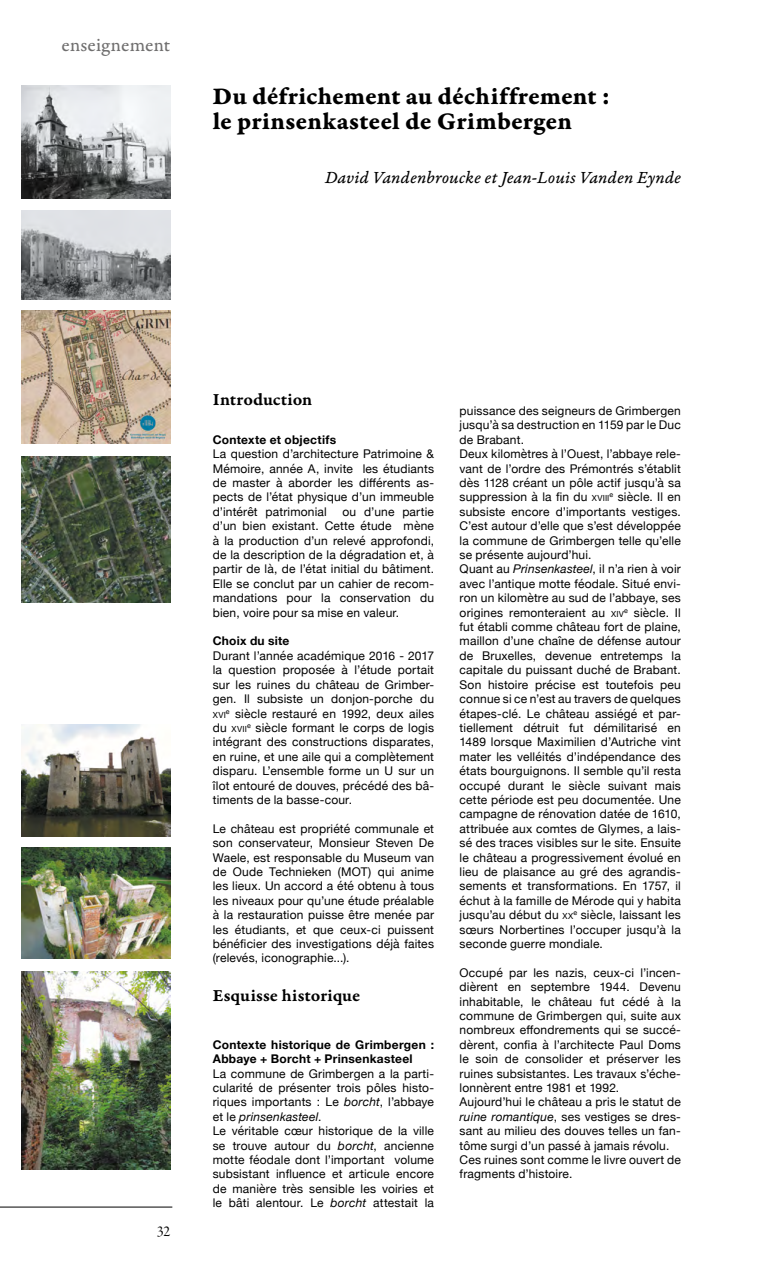
<style>
.page{position:relative;width:766px;height:1276px;background:#fff}
.page>*{position:absolute;margin:0;border:0;box-sizing:border-box;transform-origin:0 0}
.t1{font:25.5px/25.5px "Garamond Premr Pro Bd Capt";color:#000}
.t2{font:19.5px "Garamond Premr Pro Capt";letter-spacing:.005em;color:#706f6f}
.t3{font:18px "Garamond Premr Pro It Capt";letter-spacing:.005em;color:#000}
.t4{font:18px "Garamond Premr Pro Smbd Capt";letter-spacing:.015em;color:#000}
.t5{font:15px "Garamond Premr Pro Subh";color:#000}
.t6{font:12px/14.4px "Helvetica Neue";letter-spacing:.015em;color:#000;text-align:justify}
.t7{font:700 12px/14.4px "Helvetica Neue";letter-spacing:.02em;color:#000}
.t8{font:8.4px "Helvetica Neue";letter-spacing:.02em;color:#000}
.s1{font-size:12px}
.s2{font-style:italic}
.s3{font-size:8.4px}
</style>
<div class="page">
<img style="left:21px;top:847px;width:149px;height:111px">
<img style="left:21px;top:971px;width:149px;height:198px">
<img style="left:21px;top:724px;width:149px;height:112px">
<img style="left:21px;top:456px;width:149px;height:146px">
<img style="left:21px;top:85px;width:149px;height:114px">
<img style="left:21px;top:210px;width:149px;height:90px">
<img style="left:21px;top:311px;width:149px;height:133px">
<hr style="left:0;top:1206px;width:172px;height:1px;background:#000">
<h2 class="t2" style="left:62px;top:34px;width:110px">enseignement</h2>
<h1 class="t1" style="left:213px;top:83px;width:398px">Du défrichement au déchiffrement : le prinsenkasteel de Grimbergen</h1>
<h3 class="t3" style="left:325px;top:167px;width:357px">David Vandenbroucke et Jean-Louis Vanden Eynde</h3>
<p class="t5" style="left:157px;top:1223px;width:15px">32</p>
<h3 class="t4" style="left:213px;top:388px;width:101px">Introduction</h3>
<p class="t7" style="left:213px;top:433px;width:125px">Contexte et objectifs</p>
<p class="t6" style="left:213px;top:447px;width:223px">La question d’architecture Patrimoine &amp; Mémoire, année A, invite les étudiants de master à aborder les différents as&shy;pects de l’état physique d’un immeuble d’intérêt patrimonial</p>
<p class="t6" style="left:213px;top:505px;width:223px;text-indent:130px">ou d’une partie d’un bien existant. Cette étude mène à la production d’un relevé approfondi, de la description de la dégradation et, à partir de là, de l’état initial du bâtiment.<br>Elle se conclut par un cahier de recom&shy;mandations pour la conservation du bien, voire pour sa mise en valeur.</p>
<p class="t7" style="left:213px;top:634px;width:78px">Choix du site</p>
<p class="t6" style="left:213px;top:649px;width:223px">Durant l’année académique 2016 - 2017 la question proposée à l’étude portait sur les ruines du château de Grimber&shy;gen. Il subsiste un donjon-porche du</p>
<p class="t8" style="left:213px;top:708px;width:15px">XVI</p>
<p class="t6" style="left:226px;top:707px;width:209px"><sup>e</sup> siècle restauré en 1992, deux ailes</p>
<p class="t8" style="left:213px;top:723px;width:36px"><span class="s1">du</span> XVII</p>
<p class="t6" style="left:213px;top:721px;width:223px;text-indent:34px"><sup>e</sup> siècle formant le corps de logis intégrant des constructions disparates, en ruine, et une aile qui a complètement disparu. L’ensemble forme un U sur un îlot entouré de douves, précédé des bâ&shy;timents de la basse-cour.</p>
<p class="t6" style="left:213px;top:822px;width:223px">Le château est propriété communale et son conservateur, Monsieur Steven De Waele, est responsable du Museum van de Oude Technieken (MOT) qui anime les lieux. Un accord a été obtenu à tous les niveaux pour qu’une étude préalable à la restauration puisse être menée par les étudiants, et que ceux-ci puissent bénéficier des investigations déjà faites (relevés, iconographie...).</p>
<h3 class="t4" style="left:213px;top:984px;width:149px">Esquisse historique</h3>
<p class="t7" style="left:213px;top:1037px;width:223px">Contexte historique de Grimbergen :<br>Abbaye + Borcht + Prinsenkasteel</p>
<p class="t6" style="left:213px;top:1067px;width:223px;text-align:left">La commune de Grimbergen a la parti&shy;cularité de présenter trois pôles histo&shy;riques importants : Le <span class="s2">borcht</span>, l’abbaye et le <span class="s2">prinsenkasteel</span>.<br>Le véritable cœur historique de la ville se trouve autour du <span class="s2">borcht</span>, ancienne motte féodale dont l’important volume subsistant influence et articule encore de manière très sensible les voiries et le bâti alentour. Le <span class="s2">borcht</span> attestait la</p>
<p class="t6" style="left:459px;top:404px;width:223px;text-align:left">puissance des seigneurs de Grimbergen jusqu’à sa destruction en 1159 par le Duc de Brabant.<br>Deux kilomètres à l’Ouest, l’abbaye rele&shy;vant de l’ordre des Prémontrés s’établit dès 1128 créant un pôle actif jusqu’à sa suppression à la fin du <span class="s3">XVIII</span><sup>e</sup> siècle. Il en subsiste encore d’importants vestiges.<br>C’est autour d’elle que s’est développée la commune de Grimbergen telle qu’elle se présente aujourd’hui.<br>Quant au <span class="s2">Prinsenkasteel</span>, il n’a rien à voir avec l’antique motte féodale. Situé envi&shy;ron un kilomètre au sud de l’abbaye, ses origines remonteraient au <span class="s3">XIV</span><sup>e</sup> siècle. Il fut établi comme château fort de plaine, maillon d’une chaîne de défense autour de Bruxelles, devenue entretemps la capitale du puissant duché de Brabant.<br>Son histoire précise est toutefois peu connue si ce n’est au travers de quelques étapes-clé. Le château assiégé et par&shy;tiellement détruit fut démilitarisé en 1489 lorsque Maximilien d’Autriche vint mater les velléités d’indépendance des états bourguignons. Il semble qu’il resta occupé durant le siècle suivant mais cette période est peu documentée. Une campagne de rénovation datée de 1610, attribuée aux comtes de Glymes, a lais&shy;sé des traces visibles sur le site. Ensuite le château a progressivement évolué en lieu de plaisance au gré des agrandis&shy;sements et transformations. En 1757, il échut à la famille de Mérode qui y habita jusqu’au début du <span class="s3">XX</span><sup>e</sup> siècle, laissant les sœurs Norbertines l’occuper jusqu’à la seconde guerre mondiale.</p>
<p class="t6" style="left:459px;top:966px;width:223px;text-align:left">Occupé par les nazis, ceux-ci l’incen&shy;dièrent en septembre 1944. Devenu inhabitable, le château fut cédé à la commune de Grimbergen qui, suite aux nombreux effondrements qui se succé&shy;dèrent, confia à l’architecte Paul Doms le soin de consolider et préserver les ruines subsistantes. Les travaux s’éche&shy;lonnèrent entre 1981 et 1992.<br>Aujourd’hui le château a pris le statut de <span class="s2">ruine romantique</span>, ses vestiges se dres&shy;sant au milieu des douves telles un fan&shy;tôme surgi d’un passé à jamais révolu.<br>Ces ruines sont comme le livre ouvert de fragments d’histoire.</p>
</div>
